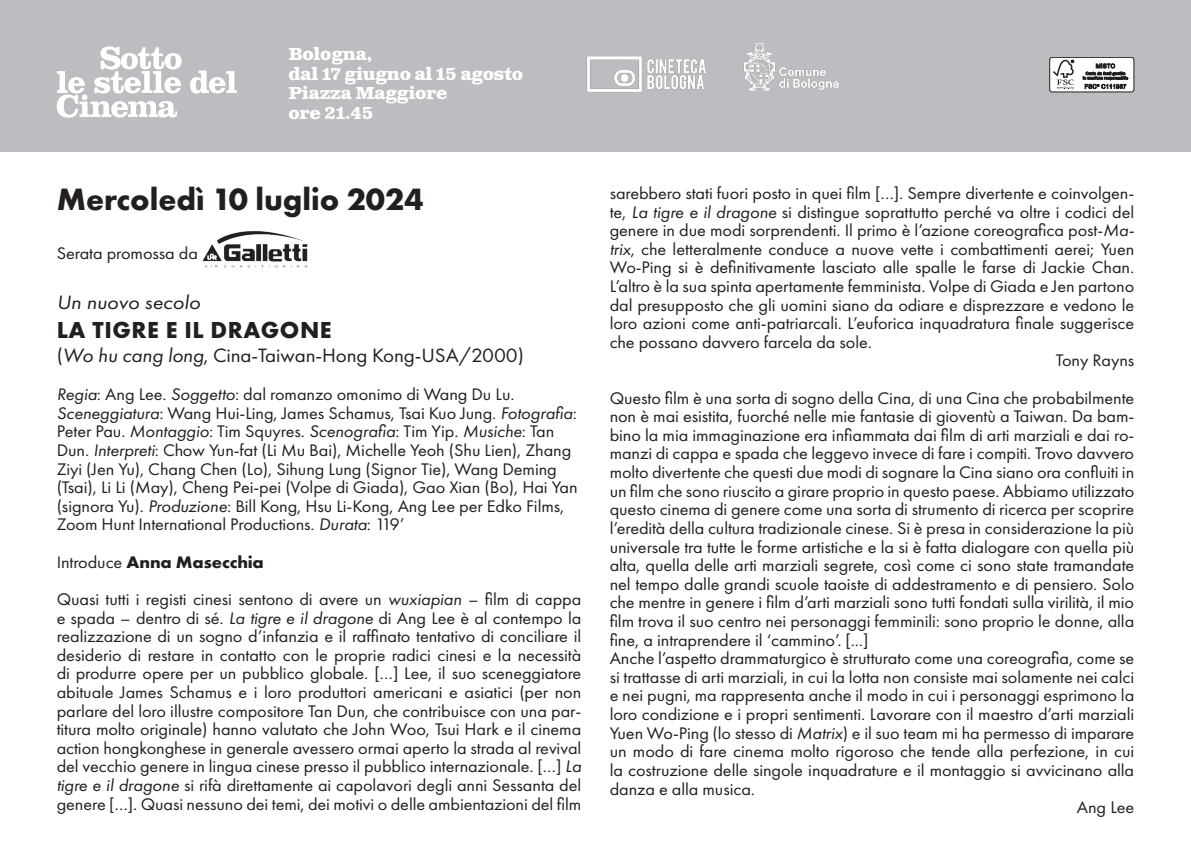
<style>
.page{position:relative;width:1191px;height:851px;background:#fff}
.page>*{position:absolute;margin:0;border:0;box-sizing:border-box;transform-origin:0 0}
.t1{font:700 32px "Futura PT";color:#231f20}
.t2{font:700 24px "Futura PT";letter-spacing:.025em;color:#231f20}
.t3{font:20px "Futura PT";letter-spacing:-.005em;color:#231f20;scale:1.05 1}
.t4{font:italic 20px "Futura PT";color:#231f20;scale:1.1 1}
.t5{font:17.4px/18.6px "Futura PT";letter-spacing:-.005em;color:#231f20;text-align:justify;scale:1.05 1}
.t6{font:700 17.4px "Clarendon Text Pro";letter-spacing:-.02em;color:#fff}
.t7{font:700 17.4px "Futura PT";letter-spacing:-.005em;color:#231f20;scale:1.05 1}
.s1{font-style:italic}
.s2{font-weight:400}
</style>
<div class="page">
<div style="left:0;top:0;width:1191px;height:152px;background:#bcbdc0"></div>
<img style="left:202px;top:231px;width:106px;height:37px">
<img style="left:586px;top:56px;width:120px;height:36px">
<img style="left:743px;top:43px;width:96px;height:48px">
<div style="left:1049px;top:57px;width:85px;height:35px;background:#fff;border-radius:3px"></div>
<div style="left:1049px;top:57px;width:85px;height:35px;border:1px solid #231f20;border-radius:3px"></div>
<svg style="left:1053px;top:60px;width:21px;height:29px"></svg>
<svg style="left:1083px;top:64px;width:45px;height:25px"></svg>
<svg style="left:57px;top:46px;width:180px;height:72px"></svg>
<p class="t6" style="left:288px;top:44px;width:85px">Bologna,</p>
<p class="t6" style="left:288px;top:63px;width:236px">dal 17 giugno al 15 agosto</p>
<p class="t6" style="left:288px;top:83px;width:160px">Piazza Maggiore</p>
<p class="t6" style="left:288px;top:102px;width:86px">ore 21.45</p>
<p class="t1" style="left:57px;top:179px;width:368px">Mercoledì 10 luglio 2024</p>
<p class="t5" style="left:57px;top:243px;width:136px">Serata promossa da</p>
<p class="t4" style="left:57px;top:290px;width:132px">Un nuovo secolo</p>
<p class="t2" style="left:57px;top:314px;width:276px">LA TIGRE E IL DRAGONE</p>
<p class="t3" style="left:57px;top:343px;width:446px">(<span class="s1">Wo hu cang long</span>, Cina-Taiwan-Hong Kong-USA/2000)</p>
<p class="t5" style="left:57px;top:385px;width:497px;text-align:left"><span class="s1">Regia</span>: Ang Lee. <span class="s1">Soggetto</span>: dal romanzo omonimo di Wang Du Lu.<br><span class="s1">Sceneggiatura</span>: Wang Hui-Ling, James Schamus, Tsai Kuo Jung. <span class="s1">Fotografia</span>:<br>Peter Pau. <span class="s1">Montaggio</span>: Tim Squyres. <span class="s1">Scenografia</span>: Tim Yip. <span class="s1">Musiche</span>: Tan Dun. <span class="s1">Interpreti</span>: Chow Yun-fat (Li Mu Bai), Michelle Yeoh (Shu Lien), Zhang Ziyi (Jen Yu), Chang Chen (Lo), Sihung Lung (Signor Tie), Wang Deming (Tsai), Li Li (May), Cheng Pei-pei (Volpe di Giada), Gao Xian (Bo), Hai Yan (signora Yu). <span class="s1">Produzione</span>: Bill Kong, Hsu Li-Kong, Ang Lee per Edko Films, Zoom Hunt International Productions. <span class="s1">Durata</span>: 119’</p>
<p class="t7" style="left:57px;top:550px;width:199px"><span class="s2">Introduce</span> Anna Masecchia</p>
<p class="t5" style="left:57px;top:589px;width:501px">Quasi tutti i registi cinesi sentono di avere un <span class="s1">wuxiapian</span> – film di cappa e spada – dentro di sé. <span class="s1">La tigre e il dragone</span> di Ang Lee è al contempo la realizzazione di un sogno d’infanzia e il raffinato tentativo di conciliare il desiderio di restare in contatto con le proprie radici cinesi e la necessità di produrre opere per un pubblico globale. […] Lee, il suo sceneggiatore abituale James Schamus e i loro produttori americani e asiatici (per non parlare del loro illustre compositore Tan Dun, che contribuisce con una par&shy;titura molto originale) hanno valutato che John Woo, Tsui Hark e il cinema action hongkonghese in generale avessero ormai aperto la strada al revival del vecchio genere in lingua cinese presso il pubblico internazionale. […] <span class="s1">La tigre e il dragone</span> si rifà direttamente ai capolavori degli anni Sessanta del genere […]. Quasi nessuno dei temi, dei motivi o delle ambientazioni del film</p>
<p class="t5" style="left:609px;top:184px;width:501px">sarebbero stati fuori posto in quei film […]. Sempre divertente e coinvolgen&shy;te, <span class="s1">La tigre e il dragone</span> si distingue soprattutto perché va oltre i codici del genere in due modi sorprendenti. Il primo è l’azione coreografica post-<span class="s1">Ma&shy;trix</span>, che letteralmente conduce a nuove vette i combattimenti aerei; Yuen Wo-Ping si è definitivamente lasciato alle spalle le farse di Jackie Chan.<br>L’altro è la sua spinta apertamente femminista. Volpe di Giada e Jen partono dal presupposto che gli uomini siano da odiare e disprezzare e vedono le loro azioni come anti-patriarcali. L’euforica inquadratura finale suggerisce che possano davvero farcela da sole.</p>
<p class="t5" style="left:1056px;top:351px;width:76px">Tony Rayns</p>
<p class="t5" style="left:609px;top:388px;width:501px">Questo film è una sorta di sogno della Cina, di una Cina che probabilmente non è mai esistita, fuorché nelle mie fantasie di gioventù a Taiwan. Da bam&shy;bino la mia immaginazione era infiammata dai film di arti marziali e dai ro&shy;manzi di cappa e spada che leggevo invece di fare i compiti. Trovo davvero molto divertente che questi due modi di sognare la Cina siano ora confluiti in un film che sono riuscito a girare proprio in questo paese. Abbiamo utilizzato questo cinema di genere come una sorta di strumento di ricerca per scoprire l’eredità della cultura tradizionale cinese. Si è presa in considerazione la più universale tra tutte le forme artistiche e la si è fatta dialogare con quella più alta, quella delle arti marziali segrete, così come ci sono state tramandate nel tempo dalle grandi scuole taoiste di addestramento e di pensiero. Solo che mentre in genere i film d’arti marziali sono tutti fondati sulla virilità, il mio film trova il suo centro nei personaggi femminili: sono proprio le donne, alla fine, a intraprendere il ‘cammino’. [...]</p>
<p class="t5" style="left:609px;top:649px;width:501px">Anche l’aspetto drammaturgico è strutturato come una coreografia, come se si trattasse di arti marziali, in cui la lotta non consiste mai solamente nei calci e nei pugni, ma rappresenta anche il modo in cui i personaggi esprimono la loro condizione e i propri sentimenti. Lavorare con il maestro d’arti marziali Yuen Wo-Ping (lo stesso di <span class="s1">Matrix</span>) e il suo team mi ha permesso di imparare un modo di fare cinema molto rigoroso che tende alla perfezione, in cui la costruzione delle singole inquadrature e il montaggio si avvicinano alla danza e alla musica.</p>
<p class="t5" style="left:1076px;top:797px;width:56px">Ang Lee</p>
</div>
